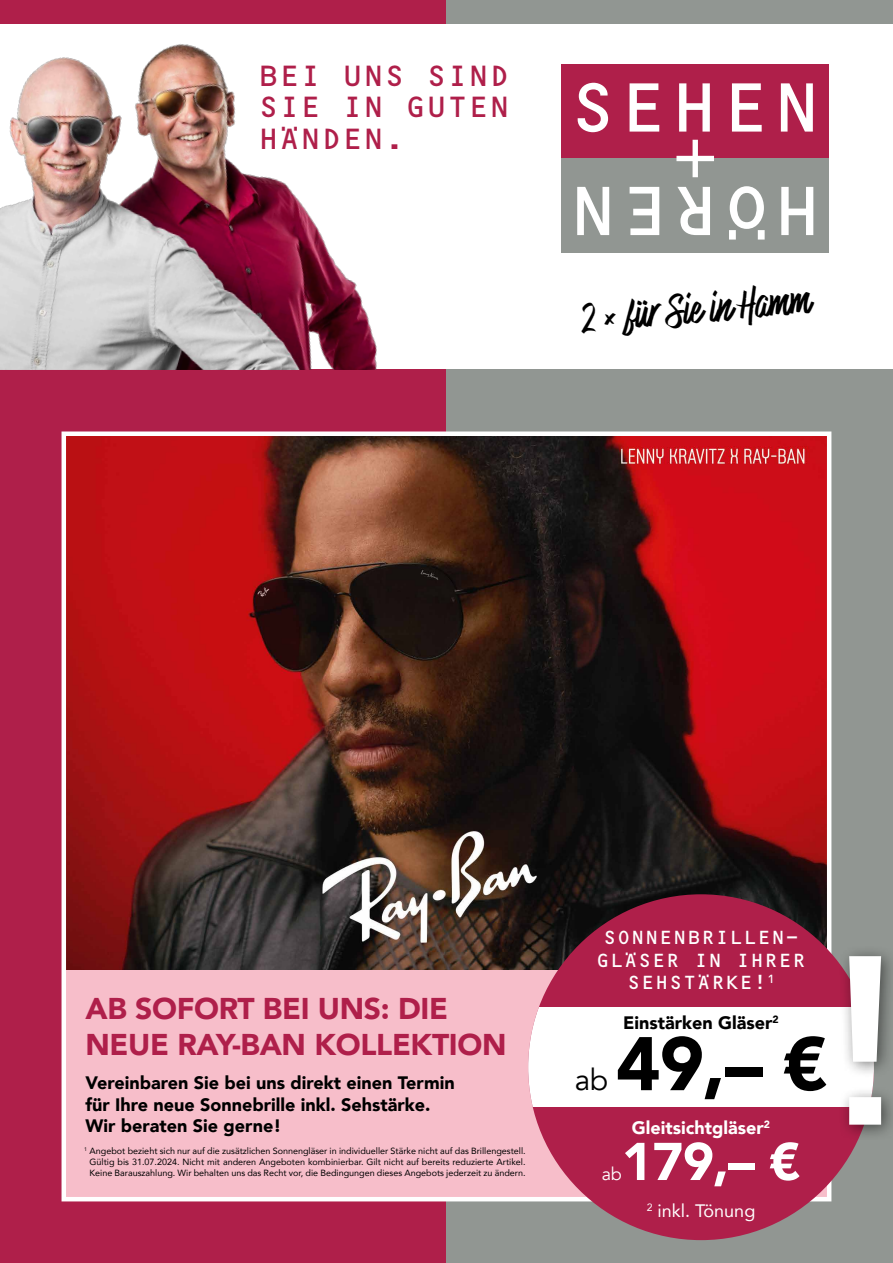
<style>
.page{position:relative;width:893px;height:1263px;background:#fff}
.page>*{position:absolute;margin:0;border:0;box-sizing:border-box;transform-origin:0 0}
.t1{font:900 75px "Avenir";color:#000}
.t2{font:900 52.5px "Avenir";color:#fff}
.t3{font:37.5px "Highest Praise";color:#000}
.t4{font:900 30px/36px "Avenir";letter-spacing:-.01em;color:#af1f4a}
.t5{font:30px/31.5px "OCRB Std";letter-spacing:-.02em;color:#af1f4a;text-align:justify}
.t6{font:30px "Avenir";color:#000}
.t7{font:19.5px/22.5px "OCRB Std";color:#fff;text-align:center}
.t8{font:900 18px/21.6px "Avenir";color:#000}
.t9{font:900 18px "Avenir";color:#fff}
.t10{font:18px "Avenir";color:#fff}
.t11{font:18px "Avenir";color:#fff}
.t12{font:9px/10.8px "Avenir";color:#000;text-align:center}
</style>
<div class="page">
<div style="left:0;top:370px;width:446px;height:893px;background:#af1f4a"></div>
<div style="left:446px;top:370px;width:447px;height:893px;background:#919692"></div>
<div style="left:64px;top:434px;width:765px;height:765px;background:#f7beca"></div>
<img style="left:67px;top:436px;width:759px;height:533px">
<div style="left:62px;top:431px;width:769px;height:770px;border:4px solid #fff"></div>
<div style="left:561px;top:64px;width:268px;height:94px;background:#af1f4a"></div>
<svg style="left:578px;top:83px;width:30px;height:49px"></svg>
<svg style="left:630px;top:83px;width:29px;height:49px"></svg>
<svg style="left:679px;top:83px;width:31px;height:49px"></svg>
<svg style="left:732px;top:83px;width:30px;height:49px"></svg>
<svg style="left:781px;top:83px;width:32px;height:49px"></svg>
<div style="left:561px;top:158px;width:268px;height:95px;background:#919692"></div>
<svg style="left:781px;top:187px;width:32px;height:48px"></svg>
<svg style="left:729px;top:186px;width:36px;height:54px"></svg>
<svg style="left:677px;top:187px;width:33px;height:48px"></svg>
<svg style="left:630px;top:187px;width:29px;height:48px"></svg>
<svg style="left:577px;top:187px;width:32px;height:48px"></svg>
<svg style="left:676px;top:140px;width:38px;height:37px"></svg>
<img style="left:0;top:23px;width:388px;height:347px">
<div style="left:0;top:0;width:446px;height:23px;background:#af1f4a"></div>
<div style="left:446px;top:0;width:447px;height:23px;background:#919692"></div>
<div style="left:528px;top:894px;width:346px;height:346px;background:#af1f4a;border-radius:50%"></div>
<div style="left:528px;top:1007px;width:346px;height:99px;background:#fff"></div>
<div style="left:838px;top:945px;width:55px;height:197px;background:#000;opacity:.5"></div>
<svg style="left:849px;top:956px;width:32px;height:169px"></svg>
<h3 class="t5" style="left:258px;top:60px;width:254px">BEI UNS SIND SIE IN GUTEN HÄNDEN.</h3>
<h3 class="t3" style="left:579px;top:294px;width:231px;rotate:-5deg">2 × für Sie in Hamm</h3>
<h3 class="t4" style="left:85px;top:989px;width:423px">AB SOFORT BEI UNS: DIE<br>NEUE RAY-BAN KOLLEKTION</h3>
<h3 class="t8" style="left:85px;top:1071px;width:371px">Vereinbaren Sie bei uns direkt einen Termin für Ihre neue Sonnebrille inkl. Sehstärke.<br>Wir beraten Sie gerne!</h3>
<p class="t12" style="left:84px;top:1145px;width:443px"><sup>1</sup> Angebot bezieht sich nur auf die zusätzlichen Sonnengläser in individueller Stärke nicht auf das Brillengestell.<br>Gültig bis 31.07.2024. Nicht mit anderen Angeboten kombinierbar. Gilt nicht auf bereits reduzierte Artikel.<br>Keine Barauszahlung. Wir behalten uns das Recht vor, die Bedingungen dieses Angebots jederzeit zu ändern.</p>
<h3 class="t7" style="left:596px;top:926px;width:212px">SONNENBRILLEN-<br>GLÄSER IN IHRER<br>SEHSTÄRKE!<sup>1</sup></h3>
<h3 class="t8" style="left:623px;top:1011px;width:157px">Einstärken Gläser<sup>2</sup></h3>
<h3 class="t6" style="left:575px;top:1062px;width:35px">ab</h3>
<h1 class="t1" style="left:616px;top:1000px;width:213px">49,– €</h1>
<h3 class="t9" style="left:632px;top:1112px;width:140px">Gleitsichtgläser<sup>2</sup></h3>
<h2 class="t2" style="left:622px;top:1117px;width:180px">179,– €</h2>
<h3 class="t11" style="left:602px;top:1163px;width:22px">ab</h3>
<h3 class="t10" style="left:647px;top:1196px;width:110px"><sup>2</sup> inkl. Tönung</h3>
</div>
